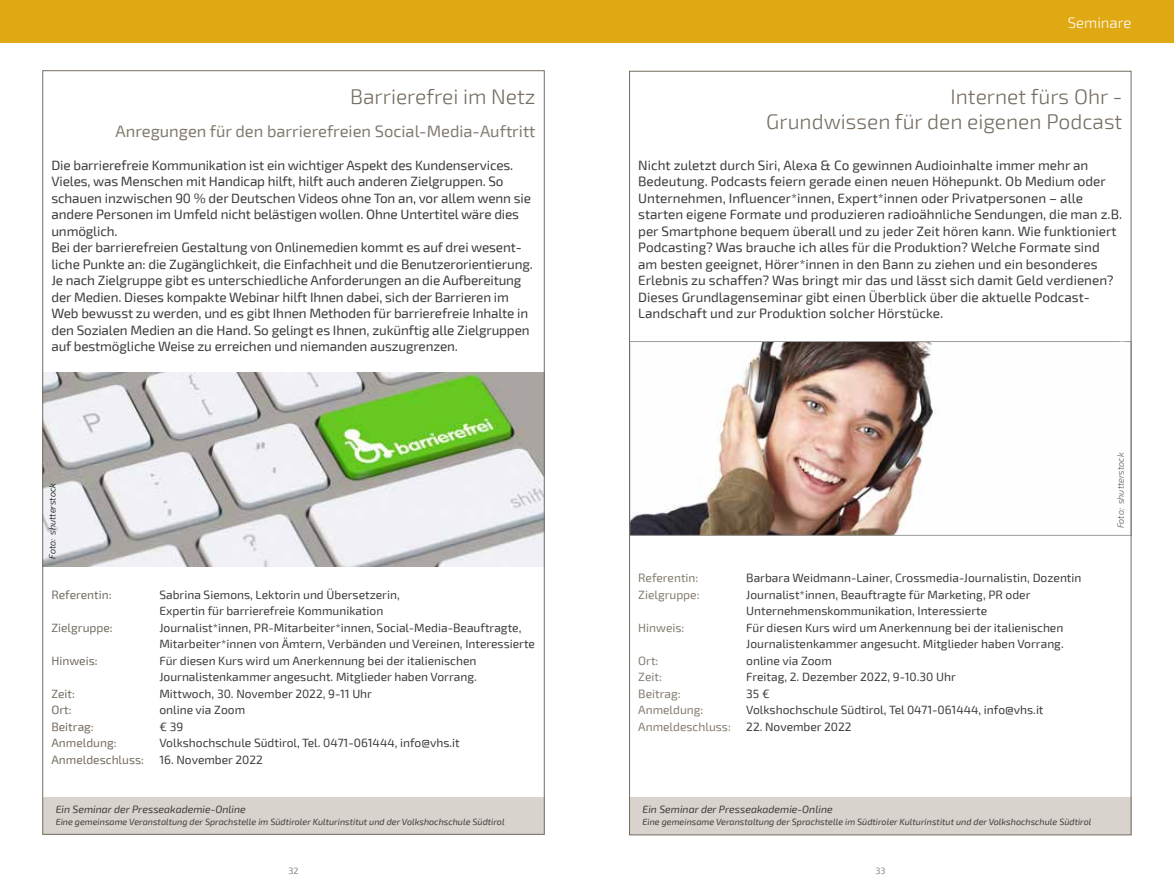
<style>
.page{position:relative;width:1174px;height:893px;background:#fff}
.page>*{position:absolute;margin:0;border:0;box-sizing:border-box;transform-origin:0 0}
.t1{font:300 21px/25.2px "Exo 2";color:#756c60;text-align:right}
.t2{font:16.5px "Exo 2";color:#847b6f}
.t3{font:300 15px "Exo 2";color:#fff}
.t4{font:13.5px/16.5px "Exo 2";letter-spacing:-.01em;color:#3c3c3b}
.t5{font:12px/16.5px "Exo 2";color:#3c3c3b}
.t6{font:12px "Exo 2";color:#756c60}
.t7{font:12px "Exo 2";color:#847b6f}
.t8{font:italic 10.5px "Exo 2";color:#3c3c3b}
.t9{font:italic 9px "Exo 2";color:#3c3c3b}
.t10{font:italic 300 9px "Exo 2";color:#000}
.t11{font:italic 300 9px "Exo 2";color:#575756}
.t12{font:300 9px "Exo 2";color:#646363}
</style>
<div class="page">
<img style="left:45px;top:373px;width:500px;height:194px">
<div style="left:0;top:0;width:1174px;height:43px;background:#e0a812"></div>
<div style="left:43px;top:797px;width:501px;height:37px;background:#d8d3cd"></div>
<img style="left:631px;top:343px;width:305px;height:190px">
<div style="left:629px;top:341px;width:502px;height:194px;border:1px solid #9d9d9c"></div>
<div style="left:629px;top:797px;width:502px;height:38px;background:#d8d3cd"></div>
<h1 class="t1" style="left:350px;top:84px;width:187px">Barrierefrei im Netz</h1>
<p class="t2" style="left:116px;top:121px;width:421px">Anregungen für den barrierefreien Social-Media-Auftritt</p>
<p class="t4" style="left:51px;top:157px;width:483px">Die barrierefreie Kommunikation ist ein wichtiger Aspekt des Kundenservices.<br>Vieles, was Menschen mit Handicap hilft, hilft auch anderen Zielgruppen. So schauen inzwischen 90 % der Deutschen Videos ohne Ton an, vor allem wenn sie andere Personen im Umfeld nicht belästigen wollen. Ohne Untertitel wäre dies unmöglich.<br>Bei der barrierefreien Gestaltung von Onlinemedien kommt es auf drei wesent&shy;liche Punkte an: die Zugänglichkeit, die Einfachheit und die Benutzerorientierung.<br>Je nach Zielgruppe gibt es unterschiedliche Anforderungen an die Aufbereitung der Medien. Dieses kompakte Webinar hilft Ihnen dabei, sich der Barrieren im Web bewusst zu werden, und es gibt Ihnen Methoden für barrierefreie Inhalte in den Sozialen Medien an die Hand. So gelingt es Ihnen, zukünftig alle Zielgruppen auf bestmögliche Weise zu erreichen und niemanden auszugrenzen.</p>
<p class="t10" style="left:47px;top:559px;width:77px;rotate:-90deg">Foto: shutterstock</p>
<p class="t6" style="left:51px;top:587px;width:62px">Referentin:</p>
<p class="t5" style="left:159px;top:586px;width:242px">Sabrina Siemons, Lektorin und Übersetzerin,<br>Expertin für barrierefreie Kommunikation</p>
<p class="t6" style="left:51px;top:620px;width:63px">Zielgruppe:</p>
<p class="t5" style="left:159px;top:619px;width:377px">Journalist*innen, PR-Mitarbeiter*innen, Social-Media-Beauftragte,<br>Mitarbeiter*innen von Ämtern, Verbänden und Vereinen, Interessierte</p>
<p class="t6" style="left:51px;top:653px;width:48px">Hinweis:</p>
<p class="t5" style="left:159px;top:652px;width:319px">Für diesen Kurs wird um Anerkennung bei der italienischen<br>Journalistenkammer angesucht. Mitglieder haben Vorrang.</p>
<p class="t6" style="left:51px;top:686px;width:25px">Zeit:</p>
<p class="t5" style="left:159px;top:685px;width:214px">Mittwoch, 30. November 2022, 9-11 Uhr</p>
<p class="t6" style="left:51px;top:703px;width:22px">Ort:</p>
<p class="t5" style="left:159px;top:702px;width:87px">online via Zoom</p>
<p class="t6" style="left:51px;top:719px;width:44px">Beitrag:</p>
<p class="t5" style="left:159px;top:718px;width:25px">€ 39</p>
<p class="t6" style="left:51px;top:736px;width:67px">Anmeldung:</p>
<p class="t5" style="left:159px;top:735px;width:302px">Volkshochschule Südtirol, Tel. 0471-061444, info@vhs.it</p>
<p class="t6" style="left:51px;top:752px;width:94px">Anmeldeschluss:</p>
<p class="t5" style="left:159px;top:751px;width:105px">16. November 2022</p>
<p class="t8" style="left:56px;top:803px;width:192px">Ein Seminar der Presseakademie-Online</p>
<p class="t9" style="left:56px;top:817px;width:450px">Eine gemeinsame Veranstaltung der Sprachstelle im Südtiroler Kulturinstitut und der Volkshochschule Südtirol</p>
<p class="t12" style="left:288px;top:865px;width:12px">32</p>
<p class="t3" style="left:1067px;top:14px;width:65px">Seminare</p>
<h1 class="t1" style="left:766px;top:84px;width:357px">Internet fürs Ohr -<br>Grundwissen für den eigenen Podcast</h1>
<p class="t4" style="left:638px;top:157px;width:485px">Nicht zuletzt durch Siri, Alexa &amp; Co gewinnen Audioinhalte immer mehr an Bedeutung. Podcasts feiern gerade einen neuen Höhepunkt. Ob Medium oder Unternehmen, Influencer*innen, Expert*innen oder Privatpersonen – alle starten eigene Formate und produzieren radioähnliche Sendungen, die man z.B. per Smartphone bequem überall und zu jeder Zeit hören kann. Wie funktioniert Podcasting? Was brauche ich alles für die Produktion? Welche Formate sind am besten geeignet, Hörer*innen in den Bann zu ziehen und ein besonderes Erlebnis zu schaffen? Was bringt mir das und lässt sich damit Geld verdienen?<br>Dieses Grundlagenseminar gibt einen Überblick über die aktuelle Podcast-Landschaft und zur Produktion solcher Hörstücke.</p>
<p class="t7" style="left:638px;top:571px;width:62px">Referentin:</p>
<p class="t5" style="left:746px;top:570px;width:337px">Barbara Weidmann-Lainer, Crossmedia-Journalistin, Dozentin</p>
<p class="t7" style="left:638px;top:587px;width:63px">Zielgruppe:</p>
<p class="t5" style="left:746px;top:586px;width:286px">Journalist*innen, Beauftragte für Marketing, PR oder<br>Unternehmenskommunikation, Interessierte</p>
<p class="t7" style="left:638px;top:620px;width:48px">Hinweis:</p>
<p class="t5" style="left:746px;top:619px;width:319px">Für diesen Kurs wird um Anerkennung bei der italienischen<br>Journalistenkammer angesucht. Mitglieder haben Vorrang.</p>
<p class="t7" style="left:638px;top:653px;width:22px">Ort:</p>
<p class="t5" style="left:746px;top:652px;width:87px">online via Zoom</p>
<p class="t7" style="left:638px;top:670px;width:25px">Zeit:</p>
<p class="t5" style="left:746px;top:669px;width:211px">Freitag, 2. Dezember 2022, 9-10.30 Uhr</p>
<p class="t7" style="left:638px;top:686px;width:44px">Beitrag:</p>
<p class="t5" style="left:746px;top:685px;width:25px">35 €</p>
<p class="t7" style="left:638px;top:703px;width:67px">Anmeldung:</p>
<p class="t5" style="left:746px;top:702px;width:299px">Volkshochschule Südtirol, Tel 0471-061444, info@vhs.it</p>
<p class="t7" style="left:638px;top:719px;width:94px">Anmeldeschluss:</p>
<p class="t5" style="left:746px;top:718px;width:107px">22. November 2022</p>
<p class="t11" style="left:1115px;top:528px;width:77px;rotate:-90deg">Foto: shutterstock</p>
<p class="t8" style="left:642px;top:803px;width:192px">Ein Seminar der Presseakademie-Online</p>
<p class="t9" style="left:642px;top:817px;width:450px">Eine gemeinsame Veranstaltung der Sprachstelle im Südtiroler Kulturinstitut und der Volkshochschule Südtirol</p>
<p class="t12" style="left:875px;top:865px;width:11px">33</p>
</div>
